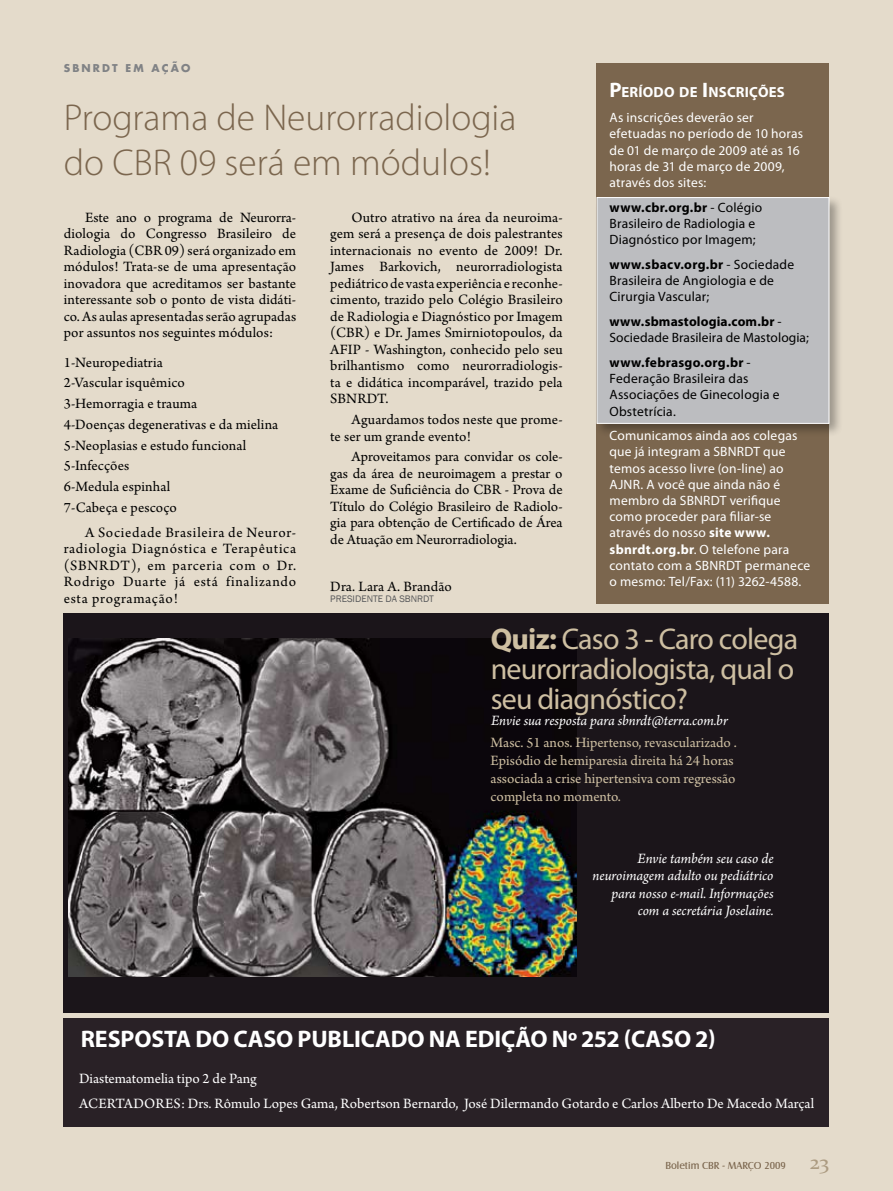
<style>
.page{position:relative;width:893px;height:1191px;background:#e4dbcb}
.page>*{position:absolute;margin:0;border:0;box-sizing:border-box;transform-origin:0 0}
.t1{font:300 37.5px/45px "Myriad Pro";color:#7b664e}
.t2{font:30px/30px "Myriad Pro";letter-spacing:-.025em;color:#cebfa2}
.t3{font:700 24px "Myriad Pro";letter-spacing:-.005em;color:#fff}
.t4{font:21px "Constantia";color:#ac9b81}
.t5{font:15px/16.5px "Arno Pro";letter-spacing:.01em;color:#000;text-align:justify}
.t6{font:italic 15px/17.2px "Arno Pro";letter-spacing:-.005em;color:#fff;text-align:right}
.t7{font:15px/18px "Arno Pro";color:#cebfa2}
.t8{font:15px/25px "Arno Pro";color:#fff}
.t9{font:700 14.7px "Myriad Pro";letter-spacing:.015em;color:#fff}
.t10{font:13.5px/16.2px "Myriad Pro";letter-spacing:.015em;color:#fff}
.t11{font:13.5px/16.2px "Myriad Pro";letter-spacing:.01em;color:#000}
.t12{font:10.5px "Castle T";color:#7b664e}
.t13{font:10.5px "Futura Bol";letter-spacing:.2em;color:#808285}
.t14{font:9.75px "Franklin Gothic";color:#58595b}
.s1{font-size:21px}
.s2{font-weight:700}
</style>
<div class="page">
<div style="left:597px;top:64px;width:232px;height:540px;background:#7b664e"></div>
<div style="left:64px;top:1018px;width:765px;height:109px;background:#292126"></div>
<div style="left:64px;top:614px;width:765px;height:399px;background:#1b151a"></div>
<img style="left:69px;top:638px;width:507px;height:338px">
<div style="left:594px;top:195px;width:249px;height:243px;background:#000;opacity:.32"></div>
<div style="left:597px;top:197px;width:232px;height:226px;background:#bcbdc0;border:1px solid #fff"></div>
<p class="t13" style="left:64px;top:61px;width:128px">SBNRDT EM AÇÃO</p>
<h1 class="t1" style="left:64px;top:95px;width:454px">Programa de Neurorradiologia do CBR 09 será em módulos!</h1>
<p class="t5" style="left:330px;top:210px;width:234px;text-indent:21px">Outro atrativo na área da neuroima&shy;gem será a presença de dois palestrantes internacionais no evento de 2009! Dr.<br>James Barkovich, neurorradiologista pediátrico de vasta experiência e reconhe&shy;cimento, trazido pelo Colégio Brasileiro de Radiologia e Diagnóstico por Imagem (CBR) e Dr. James Smirniotopoulos, da AFIP - Washington, conhecido pelo seu brilhantismo como neurorradiologis&shy;ta e didática incomparável, trazido pela SBNRDT.</p>
<p class="t5" style="left:330px;top:412px;width:234px;text-indent:21px">Aguardamos todos neste que prome&shy;te ser um grande evento!</p>
<p class="t5" style="left:330px;top:449px;width:234px;text-indent:21px">Aproveitamos para convidar os cole&shy;gas da área de neuroimagem a prestar o Exame de Suficiência do CBR - Prova de Título do Colégio Brasileiro de Radiolo&shy;gia para obtenção de Certificado de Área de Atuação em Neurorradiologia.</p>
<p class="t5" style="left:64px;top:210px;width:234px;text-indent:21px">Este ano o programa de Neurorra&shy;diologia do Congresso Brasileiro de Radiologia (CBR 09) será organizado em módulos! Trata-se de uma apresentação inovadora que acreditamos ser bastante interessante sob o ponto de vista didáti&shy;co. As aulas apresentadas serão agrupadas por assuntos nos seguintes módulos:</p>
<p class="t5" style="left:64px;top:352px;width:216px;line-height:20.7px;text-align:left">1-Neuropediatria<br>2-Vascular isquêmico<br>3-Hemorragia e trauma<br>4-Doenças degenerativas e da mielina<br>5-Neoplasias e estudo funcional<br>5-Infecções<br>6-Medula espinhal<br>7-Cabeça e pescoço</p>
<p class="t5" style="left:64px;top:525px;width:234px;text-indent:21px">A Sociedade Brasileira de Neuror&shy;radiologia Diagnóstica e Terapêutica (SBNRDT), em parceria com o Dr.<br>Rodrigo Duarte já está finalizando esta programação!</p>
<p class="t5" style="left:330px;top:578px;width:123px">Dra. Lara A. Brandão</p>
<p class="t14" style="left:330px;top:593px;width:88px">PRESIDENTE DA SBNRDT</p>
<p class="t9" style="left:609px;top:83px;width:177px"><span class="s1">P</span>ERÍODO DE <span class="s1">I</span>NSCRIÇÕES</p>
<p class="t10" style="left:609px;top:109px;width:195px">As inscrições deverão ser efetuadas no período de 10 horas de 01 de março de 2009 até as 16 horas de 31 de março de 2009, através dos sites:</p>
<p class="t11" style="left:609px;top:199px;width:154px"><span class="s2">www.cbr.org.br</span> - Colégio<br>Brasileiro de Radiologia e<br>Diagnóstico por Imagem;</p>
<p class="t11" style="left:609px;top:256px;width:186px"><span class="s2">www.sbacv.org.br</span> - Sociedade<br>Brasileira de Angiologia e de<br>Cirurgia Vascular;</p>
<p class="t11" style="left:609px;top:313px;width:201px"><span class="s2">www.sbmastologia.com.br</span> -<br>Sociedade Brasileira de Mastologia;</p>
<p class="t11" style="left:609px;top:354px;width:171px"><span class="s2">www.febrasgo.org.br</span> -<br>Federação Brasileira das<br>Associações de Ginecologia e<br>Obstetrícia.</p>
<p class="t10" style="left:609px;top:427px;width:202px">Comunicamos ainda aos colegas que já integram a SBNRDT que temos acesso livre (on-line) ao<br>AJNR. A você que ainda não é membro da SBNRDT verifique como proceder para filiar-se através do nosso <span class="s2">site www. sbnrdt.org.br</span>. O telefone para contato com a SBNRDT permanece o mesmo: Tel/Fax: (11) 3262-4588.</p>
<h2 class="t2" style="left:491px;top:623px;width:309px"><span class="s2">Quiz:</span> Caso 3 - Caro colega neurorradiologista, qual o seu diagnóstico?</h2>
<p class="t6" style="left:491px;top:713px;width:238px">Envie sua resposta para sbnrdt@terra.com.br</p>
<p class="t7" style="left:491px;top:734px;width:248px">Masc. 51 anos. Hipertenso, revascularizado .<br>Episódio de hemiparesia direita há 24 horas associada a crise hipertensiva com regressão completa no momento.</p>
<p class="t6" style="left:593px;top:850px;width:183px">Envie também seu caso de neuroimagem adulto ou pediátrico para nosso e-mail. Informações com a secretária Joselaine.</p>
<h3 class="t3" style="left:81px;top:1023px;width:636px">Resposta do caso publicado na edição nº 252 (caso 2)</h3>
<p class="t8" style="left:79px;top:1066px;width:737px">Diastematomelia tipo 2 de Pang<br>Acertad ores: Drs. Rômulo Lopes Gama, Robertson Bernardo, José Dilermando Gotardo e Carlos Alberto De Macedo Marçal</p>
<p class="t12" style="left:665px;top:1159px;width:122px">Boletim CBR - MARÇO 2009</p>
<h3 class="t4" style="left:810px;top:1147px;width:21px">23</h3>
</div>
